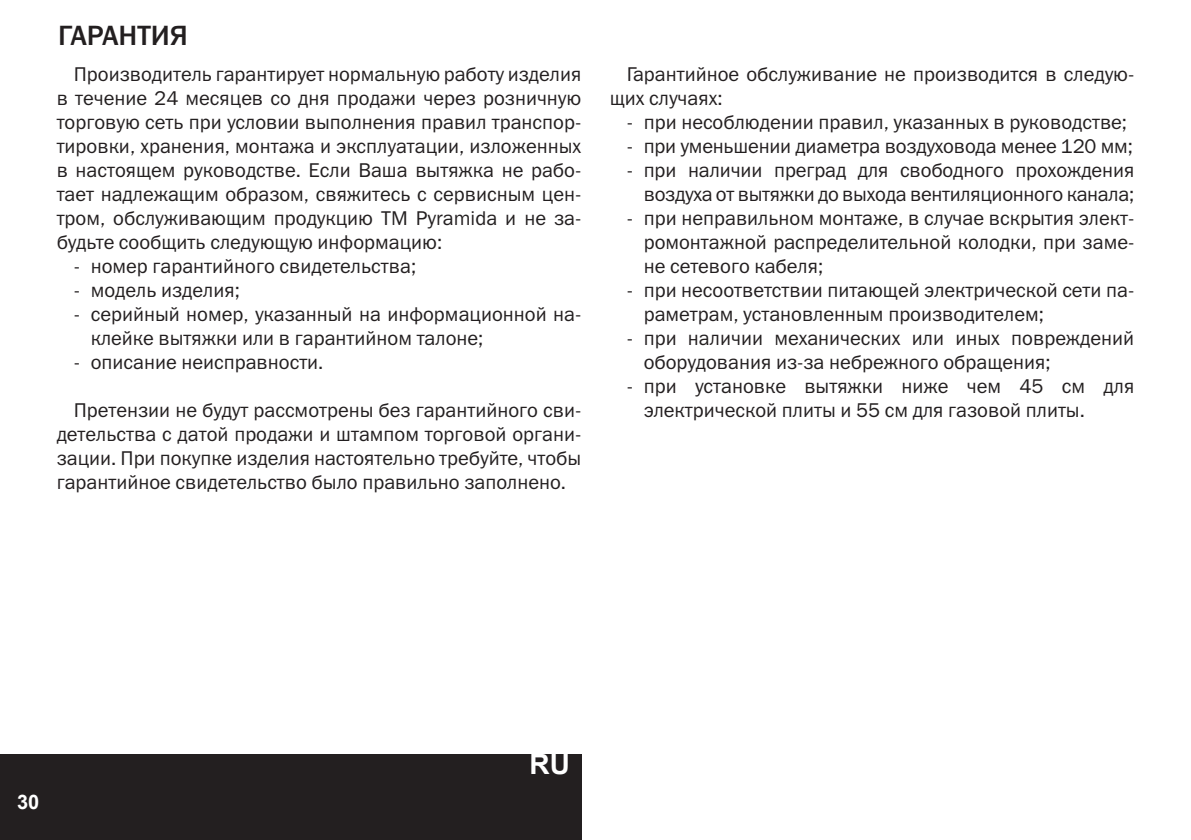
<style>
.page{position:relative;width:1191px;height:840px;background:#fff}
.page>*{position:absolute;margin:0;border:0;box-sizing:border-box;transform-origin:0 0}
.Раздел_Left{font:28px "Franklin Gothic Medium C";color:#231f20}
.t1{font:700 28px "Arial";color:#fff}
.Main_text_spysok{font:20px/24px "Franklin Gothic Book C";color:#231f20}
.Main_text{font:20px/24px "Franklin Gothic Book C";color:#231f20;text-align:justify}
.t2{font:700 20px "Arial";color:#fff}
</style>
<div class="page">
<div style="left:0;top:754px;width:581px;height:85px;background:#231f20"></div>
<p class="Раздел_Left" style="left:58px;top:20px;width:131px">ГАРАНТИЯ</p>
<p class="Main_text" style="left:57px;top:62px;width:526px;text-indent:17px">Производитель гарантирует нормальную работу изделия в течение 24 месяцев со дня продажи через розничную торговую сеть при условии выполнения правил транспор&shy;тировки, хранения, монтажа и эксплуатации, изложенных в настоящем руководстве. Если Ваша вытяжка не рабо&shy;тает надлежащим образом, свяжитесь с сервисным цен&shy;тром, обслуживающим продукцию ТМ Pyramida и не за&shy;будьте сообщить следующую информацию:</p>
<p class="Main_text_spysok" style="left:74px;top:254px;width:344px">- номер гарантийного свидетельства;</p>
<p class="Main_text_spysok" style="left:74px;top:278px;width:168px">- модель изделия;</p>
<p class="Main_text_spysok" style="left:91px;top:302px;width:492px;text-indent:-17px">- серийный номер, указанный на информационной на&shy;клейке вытяжки или в гарантийном талоне;</p>
<p class="Main_text_spysok" style="left:74px;top:350px;width:251px">- описание неисправности.</p>
<p class="Main_text" style="left:57px;top:398px;width:526px;text-indent:17px">Претензии не будут рассмотрены без гарантийного сви&shy;детельства с датой продажи и штампом торговой органи&shy;зации. При покупке изделия настоятельно требуйте, чтобы гарантийное свидетельство было правильно заполнено.</p>
<p class="Main_text" style="left:609px;top:62px;width:526px;text-indent:17px">Гарантийное обслуживание не производится в следую&shy;щих случаях:</p>
<p class="Main_text_spysok" style="left:626px;top:110px;width:502px">- при несоблюдении правил, указанных в руководстве;</p>
<p class="Main_text_spysok" style="left:626px;top:134px;width:508px">- при уменьшении диаметра воздуховода менее 120 мм;</p>
<p class="Main_text_spysok" style="left:626px;top:158px;width:509px;text-align:right">- при наличии преград для свободного прохождения воздуха от вытяжки до выхода вентиляционного канала;</p>
<p class="Main_text_spysok" style="left:643px;top:206px;width:492px;text-align:justify;text-indent:-17px">- при неправильном монтаже, в случае вскрытия элект&shy;ромонтажной распределительной колодки, при заме&shy;не сетевого кабеля;</p>
<p class="Main_text_spysok" style="left:643px;top:278px;width:492px;text-indent:-17px">- при несоответствии питающей электрической сети па&shy;раметрам, установленным производителем;</p>
<p class="Main_text_spysok" style="left:643px;top:326px;width:492px;text-indent:-17px">- при наличии механических или иных повреждений оборудования из-за небрежного обращения;</p>
<p class="Main_text_spysok" style="left:643px;top:374px;width:492px;text-indent:-17px">- при установке вытяжки ниже чем 45 см для электрической плиты и 55 см для газовой плиты.</p>
<p class="t2" style="left:17px;top:788px;width:24px">30</p>
<h1 class="t1" style="left:529px;top:744px;width:42px">RU</h1>
</div>
